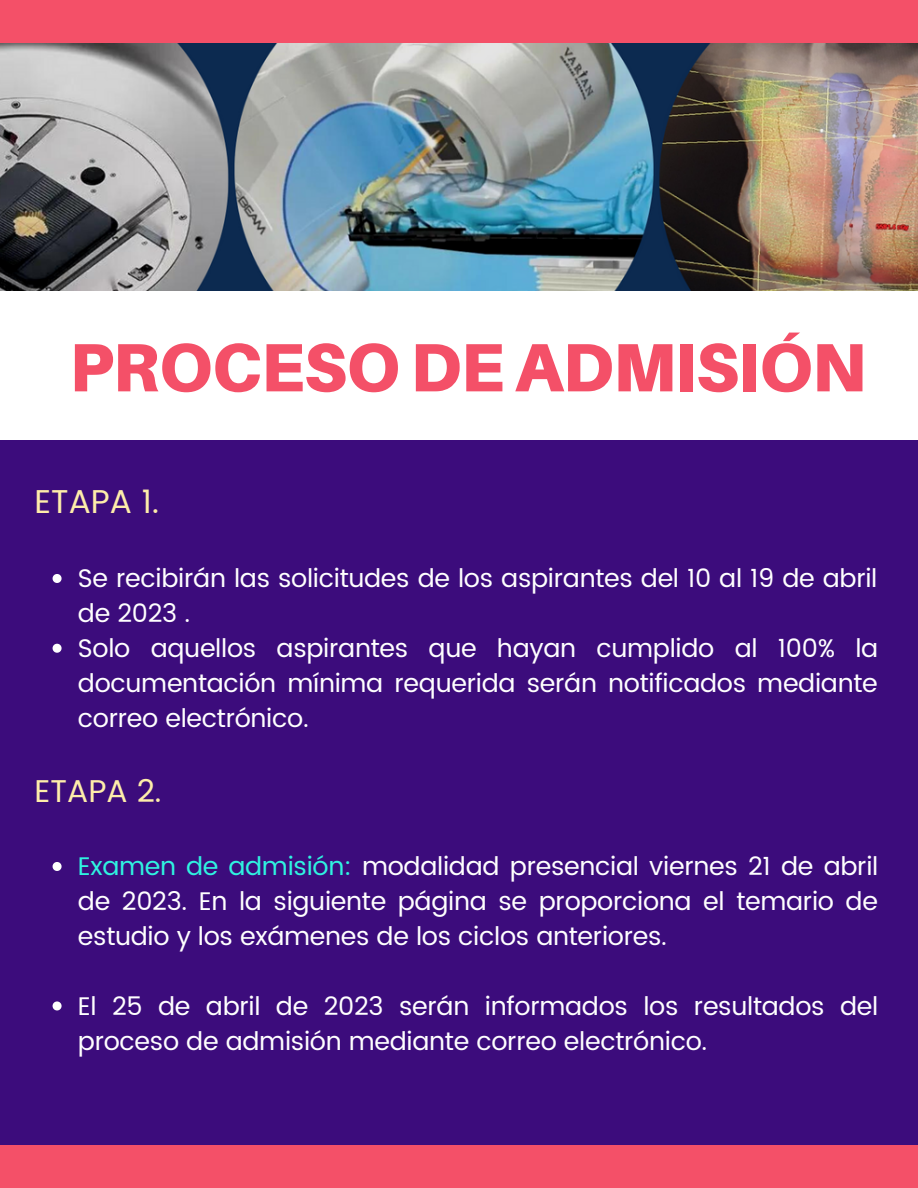
<style>
.page{position:relative;width:918px;height:1188px;background:#3c0c7c}
.page>*{position:absolute;margin:0;border:0;box-sizing:border-box;transform-origin:0 0}
.t1{font:900 68.4px "Aileron";letter-spacing:-.01em;color:#f45068}
.t2{font:33px "Poppins";letter-spacing:-.01em;color:#feedaa}
.t3{font:31.5px "Poppins";letter-spacing:-.01em;color:#feedaa}
.t4{font:25.5px/34.8px "Poppins";letter-spacing:-.01em;color:#fff}
.s1{color:#2ff3e0}
</style>
<div class="page">
<img style="left:0;top:43px;width:918px;height:249px">
<div style="left:0;top:292px;width:918px;height:148px;background:#fff"></div>
<div style="left:0;top:0;width:918px;height:43px;background:#f45068"></div>
<div style="left:0;top:1145px;width:918px;height:43px;background:#f45068"></div>
<svg style="left:53px;top:574px;width:9px;height:9px"></svg>
<svg style="left:53px;top:644px;width:9px;height:9px"></svg>
<svg style="left:53px;top:862px;width:9px;height:9px"></svg>
<svg style="left:53px;top:1001px;width:9px;height:9px"></svg>
<h1 class="t1" style="left:69px;top:325px;width:798px">PROCESO DE ADMISIÓN</h1>
<p class="t2" style="left:35px;top:483px;width:126px">ETAPA 1.</p>
<p class="t4" style="left:78px;top:561px;width:802px">Se recibirán las solicitudes de los aspirantes del 10 al 19 de abril de 2023 .<br>Solo aquellos aspirantes que hayan cumplido al 100% la documentación mínima requerida serán notificados mediante correo electrónico.</p>
<p class="t3" style="left:35px;top:773px;width:129px">ETAPA 2.</p>
<p class="t4" style="left:78px;top:849px;width:802px;text-align:justify"><span class="s1">Examen de admisión:</span> modalidad presencial viernes 21 de abril de 2023. En la siguiente página se proporciona el temario de estudio y los exámenes de los ciclos anteriores.</p>
<p class="t4" style="left:78px;top:989px;width:802px">El 25 de abril de 2023 serán informados los resultados del proceso de admisión mediante correo electrónico.</p>
</div>
